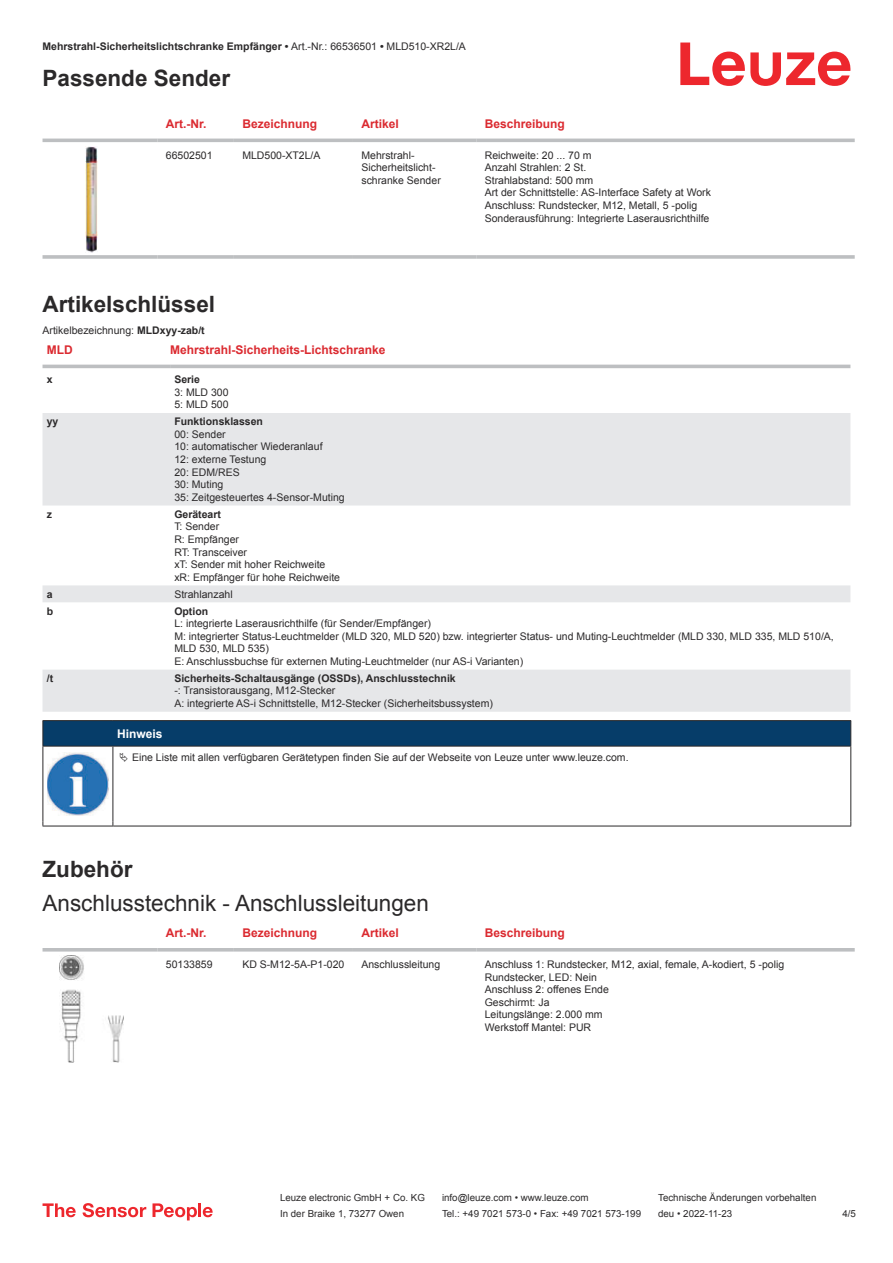
<style>
.page{position:relative;width:893px;height:1263px;background:#fff}
.page>*{position:absolute;margin:0;border:0;box-sizing:border-box;transform-origin:0 0}
.t1{font:700 22.5px "Arial";color:#2b292a}
.t2{font:22.5px "Arial";color:#2b292a}
.t3{font:700 12px "Arial";color:#db2a30}
.t4{font:700 12px "Arial";color:#fff}
.t5{font:10.5px/12.6px "Arial";color:#2b292a}
.t6{font:700 10.5px "Arial";color:#2b292a}
.t7{font:9.75px "Arial";color:#2b292a}
.s1{font-weight:400}
.s2{font-weight:700}
</style>
<div class="page">
<svg style="left:680px;top:43px;width:170px;height:43px"></svg>
<svg style="left:43px;top:138px;width:812px;height:1px"></svg>
<hr style="left:43px;top:139px;width:114px;height:3px;background:#bdbfc1">
<hr style="left:157px;top:139px;width:77px;height:3px;background:#bdbfc1">
<hr style="left:234px;top:139px;width:119px;height:3px;background:#bdbfc1">
<hr style="left:353px;top:139px;width:123px;height:3px;background:#bdbfc1">
<hr style="left:476px;top:139px;width:379px;height:3px;background:#bdbfc1">
<svg style="left:43px;top:255px;width:114px;height:4px"></svg>
<hr style="left:157px;top:255px;width:77px;height:4px;background:#c7c8ca">
<hr style="left:234px;top:255px;width:119px;height:4px;background:#bdbfc1">
<svg style="left:353px;top:255px;width:123px;height:4px"></svg>
<hr style="left:476px;top:255px;width:379px;height:4px;background:#c7c8ca">
<img style="left:85px;top:146px;width:13px;height:107px">
<div style="left:43px;top:364px;width:807px;height:5px;background:#ebecec"></div>
<svg style="left:43px;top:413px;width:807px;height:299px;fill:#ecedee"></svg>
<hr style="left:43px;top:365px;width:127px;height:3px;background:#bdbfc1">
<hr style="left:170px;top:365px;width:680px;height:3px;background:#bdbfc1">
<svg style="left:43px;top:951px;width:812px;height:112px"></svg>
<hr style="left:43px;top:948px;width:114px;height:3px;background:#bdbfc1">
<hr style="left:157px;top:948px;width:77px;height:3px;background:#bdbfc1">
<hr style="left:234px;top:948px;width:119px;height:3px;background:#bdbfc1">
<hr style="left:353px;top:948px;width:123px;height:3px;background:#bdbfc1">
<hr style="left:476px;top:948px;width:379px;height:3px;background:#bdbfc1">
<img style="left:59px;top:956px;width:65px;height:106px">
<svg style="left:43px;top:1203px;width:33px;height:14px"></svg>
<svg style="left:83px;top:1203px;width:63px;height:14px"></svg>
<svg style="left:153px;top:1203px;width:44px;height:17px"></svg>
<hr style="left:198px;top:1203px;width:3px;height:14px;background:#ed272d">
<svg style="left:203px;top:1207px;width:10px;height:10px"></svg>
<svg style="left:44px;top:747px;width:806px;height:79px"></svg>
<hr style="left:43px;top:720px;width:70px;height:1px;background:#2b292a">
<hr style="left:43px;top:746px;width:70px;height:1px;background:#2b292a">
<hr style="left:113px;top:720px;width:738px;height:1px;background:#2b292a">
<div style="left:43px;top:721px;width:808px;height:25px;background:#063d69"></div>
<hr style="left:113px;top:746px;width:738px;height:1px;background:#2b292a">
<hr style="left:43px;top:746px;width:1px;height:75px;background:#2b292a">
<hr style="left:113px;top:746px;width:1px;height:75px;background:#2b292a">
<hr style="left:850px;top:746px;width:1px;height:75px;background:#2b292a">
<hr style="left:43px;top:826px;width:70px;height:1px;background:#2b292a">
<hr style="left:113px;top:826px;width:738px;height:1px;background:#2b292a">
<img style="left:47px;top:752px;width:61px;height:63px">
<div style="left:115px;top:747px;width:734px;height:20px;background:#fff"></div>
<p class="t6" style="left:43px;top:43px;width:425px">Mehrstrahl-Sicherheitslichtschranke Empfänger • <span class="s1">Art.-Nr.: 66536501</span> • <span class="s1">MLD510-XR2L/A</span></p>
<h1 class="t1" style="left:43px;top:70px;width:189px">Passende Sender</h1>
<p class="t3" style="left:166px;top:119px;width:42px">Art.-Nr.</p>
<p class="t3" style="left:242px;top:119px;width:76px">Bezeichnung</p>
<p class="t3" style="left:361px;top:119px;width:39px">Artikel</p>
<p class="t3" style="left:485px;top:119px;width:82px">Beschreibung</p>
<p class="t5" style="left:166px;top:150px;width:48px">66502501</p>
<p class="t5" style="left:242px;top:150px;width:80px">MLD500-XT2L/A</p>
<p class="t5" style="left:361px;top:150px;width:81px">Mehrstrahl-<br>Sicherheitslicht&shy;schranke Sender</p>
<p class="t5" style="left:485px;top:150px;width:228px">Reichweite: 20 ... 70 m<br>Anzahl Strahlen: 2 St.<br>Strahlabstand: 500 mm<br>Art der Schnittstelle: AS-Interface Safety at Work Anschluss: Rundstecker, M12, Metall, 5 -polig Sonderausführung: Integrierte Laserausrichthilfe</p>
<h1 class="t1" style="left:43px;top:295px;width:174px">Artikelschlüssel</h1>
<p class="t5" style="left:43px;top:325px;width:164px">Artikelbezeichnung: <span class="s2">MLDxyy-zab/t</span></p>
<p class="t3" style="left:47px;top:345px;width:27px">MLD</p>
<p class="t3" style="left:170px;top:345px;width:217px">Mehrstrahl-Sicherheits-Lichtschranke</p>
<p class="t6" style="left:47px;top:375px;width:7px">x</p>
<p class="t6" style="left:174px;top:375px;width:27px">Serie</p>
<p class="t5" style="left:174px;top:387px;width:56px">3: MLD 300<br>5: MLD 500</p>
<p class="t6" style="left:47px;top:418px;width:13px">yy</p>
<p class="t6" style="left:174px;top:418px;width:90px">Funktionsklassen</p>
<p class="t5" style="left:174px;top:429px;width:172px">00: Sender<br>10: automatischer Wiederanlauf<br>12: externe Testung<br>20: EDM/RES<br>30: Muting<br>35: Zeitgesteuertes 4-Sensor-Muting</p>
<p class="t6" style="left:47px;top:510px;width:7px">z</p>
<p class="t6" style="left:174px;top:510px;width:48px">Geräteart</p>
<p class="t5" style="left:174px;top:521px;width:167px">T: Sender<br>R: Empfänger<br>RT: Transceiver<br>xT: Sender mit hoher Reichweite xR: Empfänger für hohe Reichweite</p>
<p class="t6" style="left:47px;top:590px;width:7px">a</p>
<p class="t5" style="left:174px;top:589px;width:60px">Strahlanzahl</p>
<p class="t6" style="left:47px;top:607px;width:8px">b</p>
<p class="t6" style="left:174px;top:607px;width:35px">Option</p>
<p class="t5" style="left:174px;top:618px;width:661px">L: integrierte Laserausrichthilfe (für Sender/Empfänger)<br>M: integrierter Status-Leuchtmelder (MLD 320, MLD 520) bzw. integrierter Status- und Muting-Leuchtmelder (MLD 330, MLD 335, MLD 510/A, MLD 530, MLD 535)<br>E: Anschlussbuchse für externen Muting-Leuchtmelder (nur AS-i Varianten)</p>
<p class="t6" style="left:47px;top:674px;width:8px">/t</p>
<p class="t6" style="left:174px;top:674px;width:283px">Sicherheits-Schaltausgänge (OSSDs), Anschlusstechnik</p>
<p class="t5" style="left:174px;top:685px;width:320px">-: Transistorausgang, M12-Stecker<br>A: integrierte AS-i Schnittstelle, M12-Stecker (Sicherheitsbussystem)</p>
<p class="t4" style="left:117px;top:729px;width:47px">Hinweis</p>
<p class="t5" style="left:132px;top:752px;width:498px">Eine Liste mit allen verfügbaren Gerätetypen finden Sie auf der Webseite von Leuze unter www.leuze.com.</p>
<h1 class="t1" style="left:43px;top:861px;width:92px">Zubehör</h1>
<h1 class="t2" style="left:43px;top:894px;width:388px">Anschlusstechnik - Anschlussleitungen</h1>
<p class="t3" style="left:166px;top:928px;width:42px">Art.-Nr.</p>
<p class="t3" style="left:242px;top:928px;width:76px">Bezeichnung</p>
<p class="t3" style="left:361px;top:928px;width:39px">Artikel</p>
<p class="t3" style="left:485px;top:928px;width:82px">Beschreibung</p>
<p class="t5" style="left:166px;top:959px;width:48px">50133859</p>
<p class="t5" style="left:242px;top:959px;width:104px">KD S-M12-5A-P1- 020</p>
<p class="t5" style="left:361px;top:959px;width:80px">Anschlussleitung</p>
<p class="t5" style="left:485px;top:959px;width:301px">Anschluss 1: Rundstecker, M12, axial, female, A-kodiert, 5 -polig<br>Rundstecker, LED: Nein<br>Anschluss 2: offenes Ende<br>Geschirmt: Ja<br>Leitungslänge: 2.000 mm<br>Werkstoff Mantel: PUR</p>
<p class="t7" style="left:280px;top:1194px;width:146px">Leuze electronic GmbH + Co. KG</p>
<p class="t7" style="left:442px;top:1194px;width:148px">info@leuze.com • www.leuze.com</p>
<p class="t7" style="left:658px;top:1194px;width:160px">Technische Änderungen vorbehalten</p>
<p class="t7" style="left:280px;top:1210px;width:126px">In der Braike 1, 73277 Owen</p>
<p class="t7" style="left:442px;top:1210px;width:201px">Tel.: +49 7021 573-0 • Fax: +49 7021 573-199</p>
<p class="t7" style="left:658px;top:1210px;width:76px">deu • 2022-11-23</p>
<p class="t7" style="left:842px;top:1210px;width:15px">4 /5</p>
</div>
